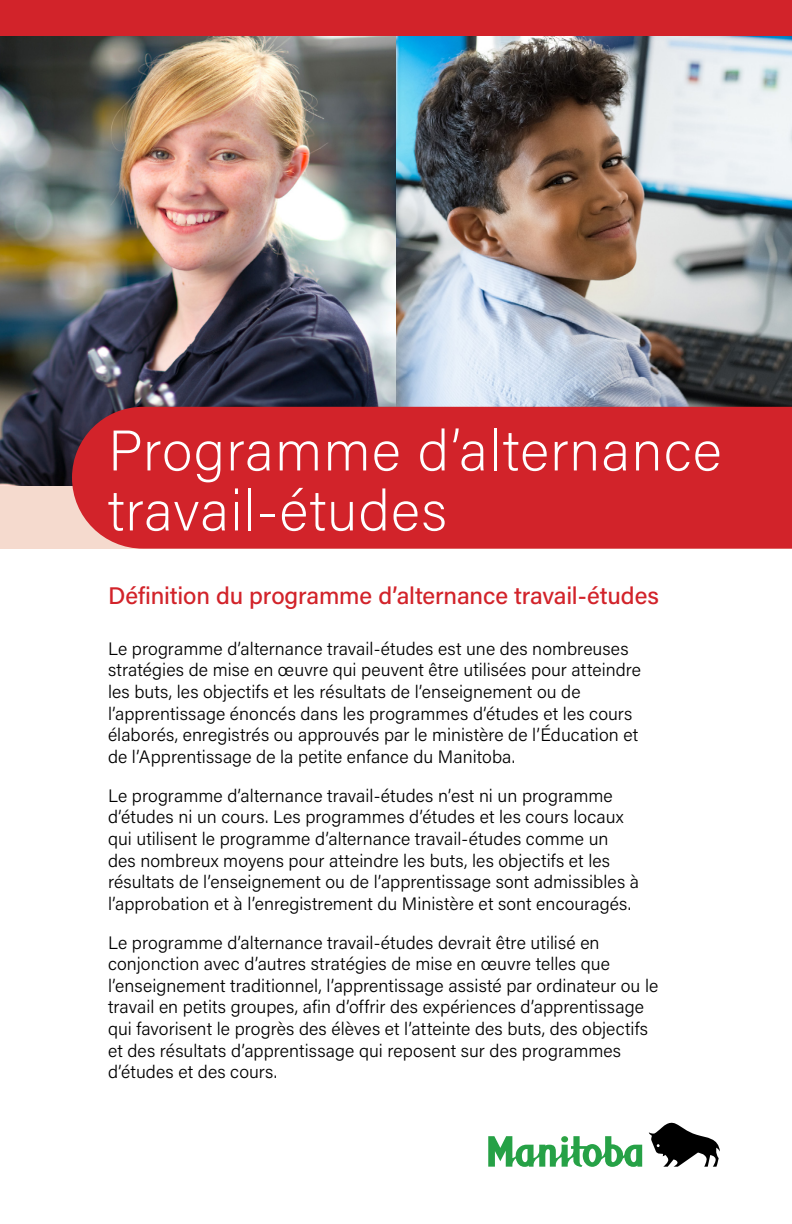
<style>
.page{position:relative;width:792px;height:1224px;background:#fff}
.page>*{position:absolute;margin:0;border:0;box-sizing:border-box;transform-origin:0 0}
.Head_A_-_title{font:200 57px/60px "Acumin Pro";letter-spacing:.02em;color:#fff}
.Head_A-h2{font:500 24px "Acumin Pro";letter-spacing:-.01em;color:#d2232a}
.Paragraph___12{font:300 18px/21.6px "Acumin Pro";letter-spacing:.005em;color:#000}
</style>
<div class="page">
<img style="left:0;top:36px;width:396px;height:449px">
<img style="left:396px;top:36px;width:396px;height:371px">
<div style="left:72px;top:407px;width:720px;height:142px;background:#d2232a"></div>
<svg style="left:649px;top:1123px;width:71px;height:44px"></svg>
<svg style="left:488px;top:1136px;width:154px;height:31px"></svg>
<div style="left:561px;top:1136px;width:7px;height:6px;background:#2ca343;border-radius:50%"></div>
<div style="left:0;top:0;width:792px;height:36px;background:#d2232a"></div>
<h1 class="Head_A_-_title" style="left:108px;top:418px;width:615px">Programme d’alternance travail-études</h1>
<h2 class="Head_A-h2" style="left:108px;top:579px;width:552px">Définition du programme d’alternance travail-études</h2>
<p class="Paragraph___12" style="left:108px;top:637px;width:535px">Le programme d’alternance travail-études est une des nombreuses stratégies de mise en œuvre qui peuvent être utilisées pour atteindre les buts, les objectifs et les résultats de l’enseignement ou de l’apprentissage énoncés dans les programmes d’études et les cours élaborés, enregistrés ou approuvés par le ministère de l’Éducation et de l’Apprentissage de la petite enfance du Manitoba.</p>
<p class="Paragraph___12" style="left:108px;top:784px;width:533px">Le programme d’alternance travail-études n’est ni un programme d’études ni un cours. Les programmes d’études et les cours locaux qui utilisent le programme d’alternance travail-études comme un des nombreux moyens pour atteindre les buts, les objectifs et les résultats de l’enseignement ou de l’apprentissage sont admissibles à l’approbation et à l’enregistrement du Ministère et sont encouragés.</p>
<p class="Paragraph___12" style="left:108px;top:931px;width:552px">Le programme d’alternance travail-études devrait être utilisé en conjonction avec d’autres stratégies de mise en œuvre telles que l’enseignement traditionnel, l’apprentissage assisté par ordinateur ou le travail en petits groupes, afin d’offrir des expériences d’apprentissage qui favorisent le progrès des élèves et l’atteinte des buts, des objectifs et des résultats d’apprentissage qui reposent sur des programmes d’études et des cours.</p>
</div>
